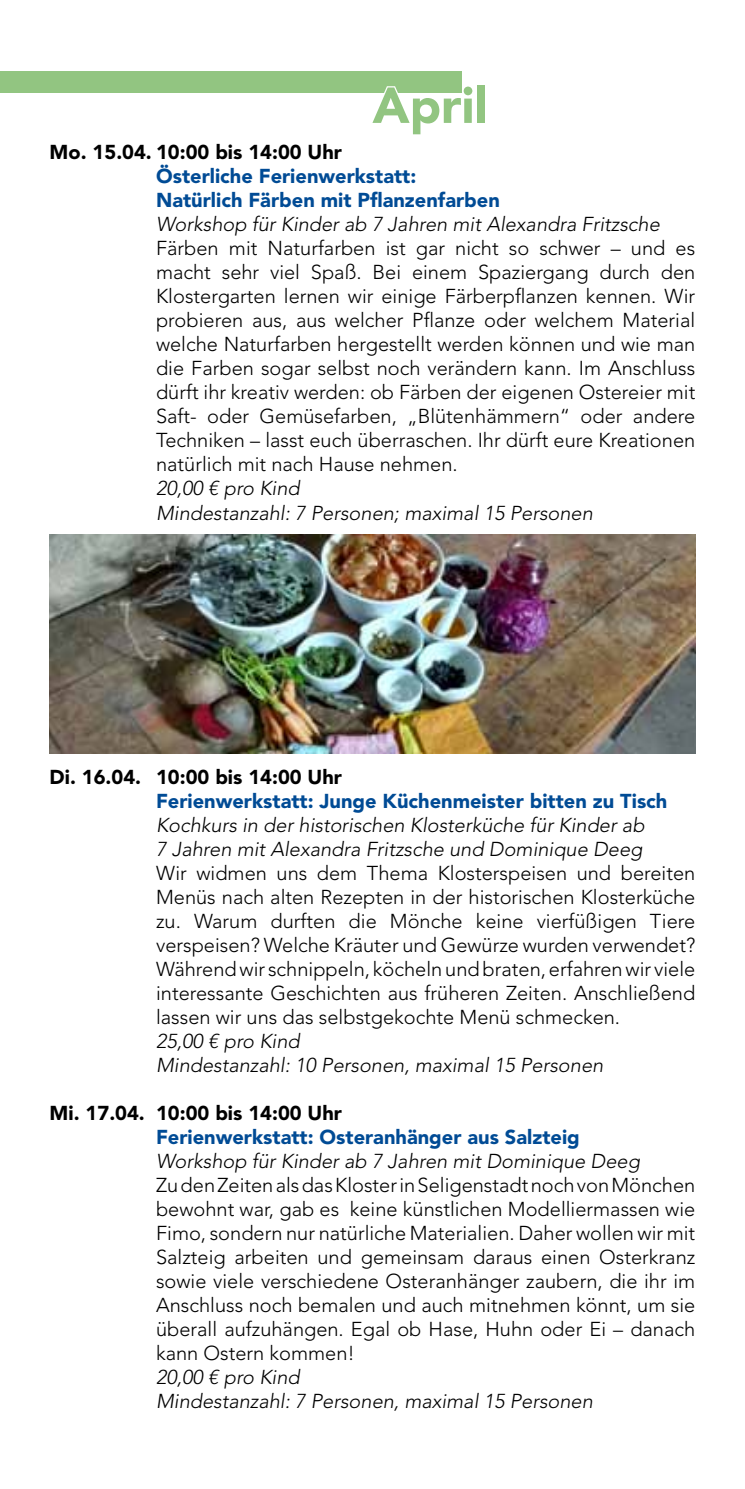
<style>
.page{position:relative;width:745px;height:1489px;background:#fff}
.page>*{position:absolute;margin:0;border:0;box-sizing:border-box;transform-origin:0 0}
.t1{font:900 50px "Avenir LT Std";color:#92c581}
.t2{font:300 20px/24px "Avenir LT Std";color:#000;text-align:justify}
.t3{font:italic 300 20px/24px "Avenir LT Std";color:#000}
.t4{font:900 20px/24px "Avenir LT Std";color:#004b95}
.t5{font:900 20px "Avenir LT Std";color:#000}
</style>
<div class="page">
<div style="left:0;top:71px;width:461px;height:21px;background:#92c581"></div>
<svg style="left:369px;top:84px;width:93px;height:9px"></svg>
<img style="left:50px;top:535px;width:644px;height:218px">
<h1 class="t1" style="left:372px;top:75px;width:116px">April</h1>
<p class="t5" style="left:50px;top:140px;width:294px">Mo. 15.04. 10:00 bis 14:00 Uhr</p>
<p class="t4" style="left:156px;top:164px;width:345px">Österliche Ferienwerkstatt:<br>Natürlich Färben mit Pflanzenfarben</p>
<p class="t3" style="left:156px;top:213px;width:505px">Workshop für Kinder ab 7 Jahren mit Alexandra Fritzsche</p>
<p class="t2" style="left:156px;top:236px;width:540px">Färben mit Naturfarben ist gar nicht so schwer – und es macht sehr viel Spaß. Bei einem Spaziergang durch den Klostergarten lernen wir einige Färberpflanzen kennen. Wir probieren aus, aus welcher Pflanze oder welchem Material welche Naturfarben hergestellt werden können und wie man die Farben sogar selbst noch verändern kann. Im Anschluss dürft ihr kreativ werden: ob Färben der eigenen Ostereier mit Saft- oder Gemüsefarben, „Blütenhämmern“ oder andere Techniken – lasst euch überraschen. Ihr dürft eure Kreationen natürlich mit nach Hause nehmen.</p>
<p class="t3" style="left:156px;top:477px;width:438px">20,00 € pro Kind<br>Mindestanzahl: 7 Personen; maximal 15 Personen</p>
<p class="t5" style="left:50px;top:764px;width:294px">Di. 16.04. 10:00 bis 14:00 Uhr</p>
<p class="t4" style="left:156px;top:788px;width:512px">Ferienwerkstatt: Junge Küchenmeister bitten zu Tisch</p>
<p class="t3" style="left:156px;top:813px;width:489px">Kochkurs in der historischen Klosterküche für Kinder ab<br>7 Jahren mit Alexandra Fritzsche und Dominique Deeg</p>
<p class="t2" style="left:156px;top:860px;width:540px">Wir widmen uns dem Thema Klosterspeisen und bereiten Menüs nach alten Rezepten in der historischen Klosterküche zu. Warum durften die Mönche keine vierfüßigen Tiere verspeisen? Welche Kräuter und Gewürze wurden verwendet?<br>Während wir schnippeln, köcheln und braten, erfahren wir viele interessante Geschichten aus früheren Zeiten. Anschließend lassen wir uns das selbstgekochte Menü schmecken.</p>
<p class="t3" style="left:156px;top:1029px;width:448px">25,00 € pro Kind<br>Mindestanzahl: 10 Personen, maximal 15 Personen</p>
<p class="t5" style="left:50px;top:1100px;width:294px">Mi. 17.04. 10:00 bis 14:00 Uhr</p>
<p class="t4" style="left:156px;top:1124px;width:425px">Ferienwerkstatt: Osteranhänger aus Salzteig</p>
<p class="t3" style="left:156px;top:1149px;width:485px">Workshop für Kinder ab 7 Jahren mit Dominique Deeg</p>
<p class="t2" style="left:156px;top:1172px;width:540px">Zu den Zeiten als das Kloster in Seligenstadt noch von Mönchen bewohnt war, gab es keine künstlichen Modelliermassen wie Fimo, sondern nur natürliche Materialien. Daher wollen wir mit Salzteig arbeiten und gemeinsam daraus einen Osterkranz sowie viele verschiedene Osteranhänger zaubern, die ihr im Anschluss noch bemalen und auch mitnehmen könnt, um sie überall aufzuhängen. Egal ob Hase, Huhn oder Ei – danach kann Ostern kommen!</p>
<p class="t3" style="left:156px;top:1365px;width:438px">20,00 € pro Kind<br>Mindestanzahl: 7 Personen, maximal 15 Personen</p>
</div>
